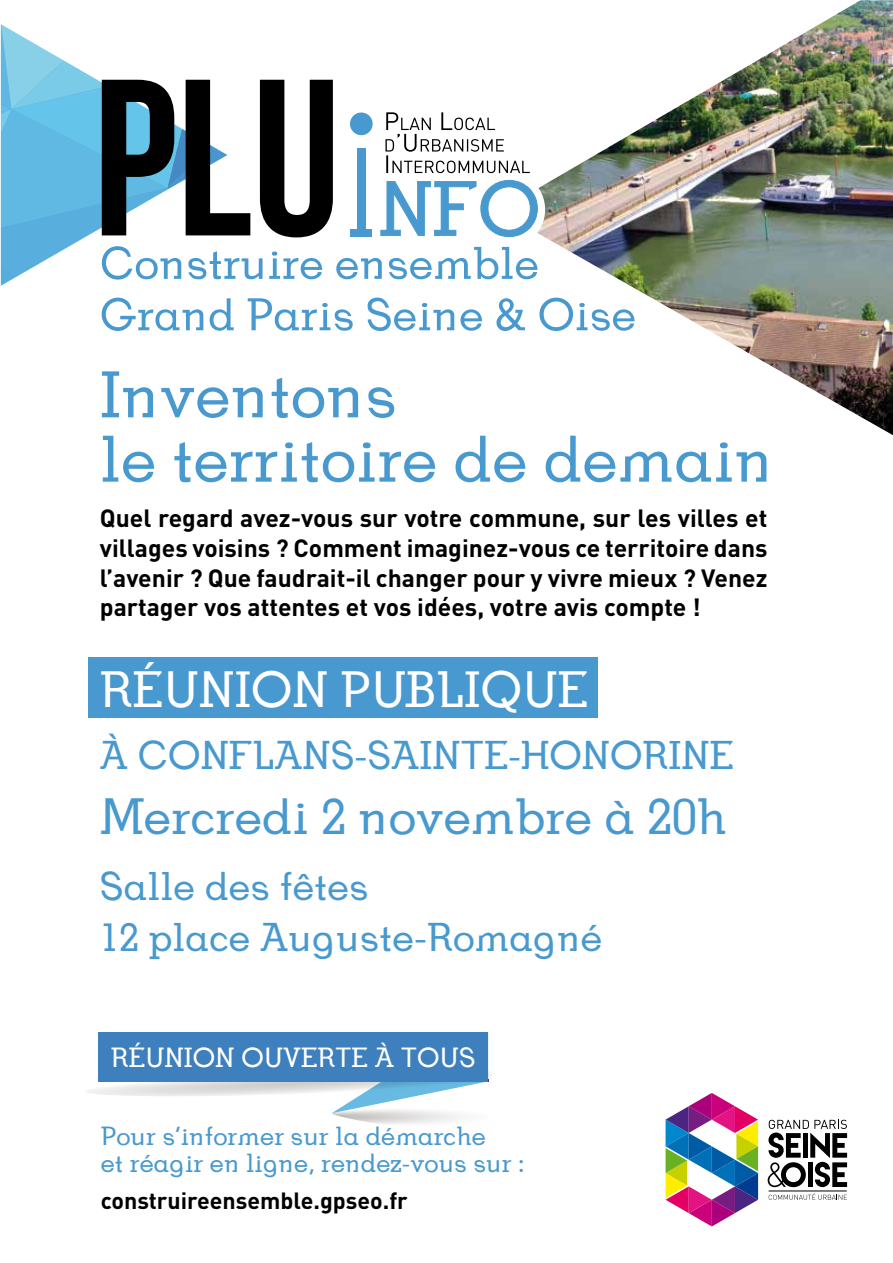
<style>
.page{position:relative;width:893px;height:1263px;background:#fff}
.page>*{position:absolute;margin:0;border:0;box-sizing:border-box;transform-origin:0 0}
.t1{font:63.6px/64.3px "BDP Old Neo Regular";color:#4899cf}
.t2{font:49.5px "BDP Old Neo Regular";color:#4899cf}
.t3{font:49.5px "BDP Old Neo Regular";color:#fff}
.t4{font:39px/51px "BDP Old Neo Regular";color:#4899cf}
.t5{font:26.85px "BDP Old Neo Regular";color:#fff}
.t6{font:25.5px/26.5px "BDP Old Neo Regular";color:#4899cf}
.t7{font:700 24.75px/29.7px "DINOT";color:#000;text-align:justify}
.t8{font:700 23.25px "DINOT";color:#000}
</style>
<div class="page">
<svg style="left:86px;top:1032px;width:406px;height:92px"></svg>
<div style="left:99px;top:1032px;width:389px;height:49px;background:#3d80bd"></div>
<img style="left:635px;top:0;width:258px;height:435px">
<svg style="left:0;top:24px;width:635px;height:694px"></svg>
<svg style="left:768px;top:1120px;width:79px;height:67px"></svg>
<hr style="left:769px;top:1190px;width:78px;height:1px;background:#000">
<svg style="left:769px;top:1193px;width:78px;height:7px"></svg>
<svg style="left:665px;top:1093px;width:93px;height:133px"></svg>
<div style="left:88px;top:658px;width:509px;height:60px;background:#4899cf"></div>
<h1 class="t1" style="left:100px;top:362px;width:675px">Inventons<br>le territoire de demain</h1>
<p class="t7" style="left:100px;top:503px;width:669px">Quel regard avez-vous sur votre commune, sur les villes et villages voisins ? Comment imaginez-vous ce territoire dans l’avenir ? Que faudrait-il changer pour y vivre mieux ? Venez partager vos attentes et vos idées, votre avis compte !</p>
<h2 class="t3" style="left:100px;top:659px;width:490px">RÉUNION PUBLIQUE</h2>
<h3 class="t4" style="left:100px;top:729px;width:635px">À CONFLANS-SAINTE-HONORINE</h3>
<h2 class="t2" style="left:100px;top:786px;width:629px">Mercredi 2 novembre à 20h</h2>
<h3 class="t4" style="left:100px;top:860px;width:504px">Salle des fêtes<br>12 place Auguste-Romagné</h3>
<p class="t5" style="left:111px;top:1040px;width:366px">RÉUNION OUVERTE À TOUS</p>
<p class="t6" style="left:101px;top:1123px;width:425px">Pour s’informer sur la démarche<br>et réagir en ligne, rendez-vous sur :</p>
<p class="t8" style="left:101px;top:1185px;width:309px">construireensemble.gpseo.fr</p>
</div>
